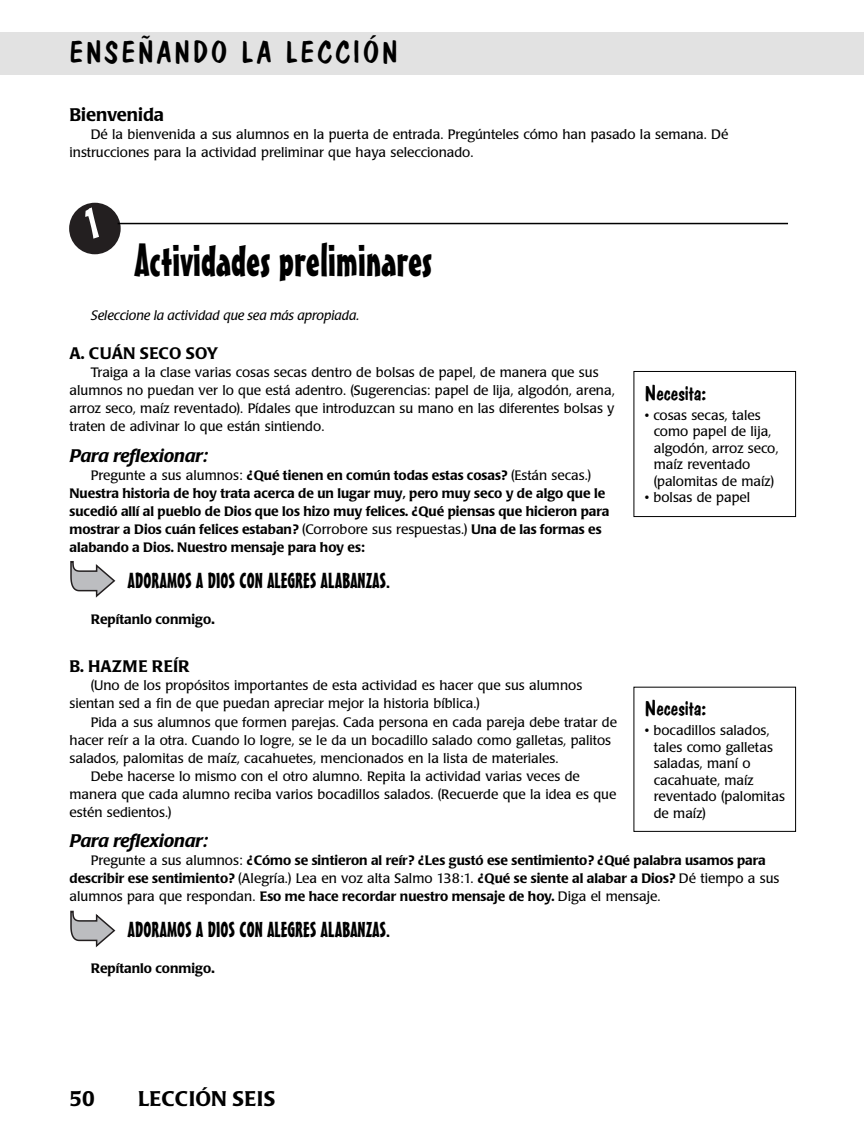
<style>
.page{position:relative;width:864px;height:1148px;background:#fff}
.page>*{position:absolute;margin:0;border:0;box-sizing:border-box;transform-origin:0 0}
.t1{font:45px "Mister Earl BT";color:#000}
.t2{font:30px "Dom Casual D";letter-spacing:.1em;color:#000}
.t3{font:21px "Mister Earl BT";color:#000}
.t4{font:21px "Dom Casual D";color:#000;scale:1.05 1}
.t5{font:500 21px "Poppl Laudatio";letter-spacing:.01em;color:#000}
.t6{font:italic 500 18px "Poppl Laudatio";color:#000}
.t7{font:500 18px "Poppl Laudatio";color:#000}
.t8{font:500 16.5px "Poppl Laudatio";color:#000}
.t9{font:13.5px/16.5px "Poppl Laudatio";color:#000}
.t10{font:500 13.5px/18px "Poppl Laudatio";color:#000}
.t11{font:italic 13.5px "Poppl Laudatio";color:#000}
.s1{font-weight:400}
.s2{font-family:"Mister Earl BT";font-weight:400;font-size:21px}
</style>
<div class="page">
<hr style="left:118px;top:223px;width:670px;height:1px;background:#000">
<div style="left:0;top:32px;width:864px;height:42px;background:#e2e2e2"></div>
<div style="left:634px;top:371px;width:162px;height:146px;border:1px solid #000"></div>
<svg style="left:70px;top:561px;width:45px;height:36px"></svg>
<svg style="left:70px;top:910px;width:45px;height:37px"></svg>
<svg style="left:69px;top:203px;width:52px;height:51px"></svg>
<h2 class="t2" style="left:70px;top:34px;width:330px">ENSEÑANDO LA LECCIÓN</h2>
<h3 class="t7" style="left:70px;top:108px;width:96px">Bienvenida</h3>
<p class="t9" style="left:70px;top:127px;width:660px;line-height:18px;text-indent:21px">Dé la bienvenida a sus alumnos en la puerta de entrada. Pregúnteles cómo han pasado la semana. Dé instrucciones para la actividad preliminar que haya seleccionado.</p>
<h1 class="t1" style="left:135px;top:244px;width:299px">Actividades preliminares</h1>
<p class="t11" style="left:91px;top:310px;width:270px">Seleccione la actividad que sea más apropiada.</p>
<p class="t8" style="left:70px;top:346px;width:150px">A. CUÁN SECO SOY</p>
<p class="t9" style="left:70px;top:364px;width:547px;line-height:18px;text-indent:21px">Traiga a la clase varias cosas secas dentro de bolsas de papel, de manera que sus alumnos no puedan ver lo que está adentro. (Sugerencias: papel de lija, algodón, arena, arroz seco, maíz reventado). Pídales que introduzcan su mano en las diferentes bolsas y traten de adivinar lo que están sintiendo.</p>
<h3 class="t6" style="left:70px;top:448px;width:140px">Para reflexionar:</h3>
<p class="t10" style="left:70px;top:467px;width:541px;text-indent:21px"><span class="s1">Pregunte a sus alumnos:</span> ¿Qué tienen en común todas estas cosas? <span class="s1">(Están secas.)<br></span>Nuestra historia de hoy trata acerca de un lugar muy, pero muy seco y de algo que le sucedió allí al pueblo de Dios que los hizo muy felices. ¿Qué piensas que hicieron para mostrar a Dios cuán felices estaban? <span class="s1">(Corrobore sus respuestas.)</span> Una de las formas es alabando a Dios. Nuestro mensaje para hoy es:</p>
<h3 class="t3" style="left:128px;top:572px;width:264px">ADORAMOS A DIOS CON ALEGRES ALABANZAS.</h3>
<p class="t10" style="left:91px;top:611px;width:126px">Repítanlo conmigo<span class="s2">.</span></p>
<p class="t8" style="left:70px;top:660px;width:122px">B. HAZME REÍR</p>
<p class="t9" style="left:70px;top:678px;width:514px;line-height:18px;text-indent:21px">(Uno de los propósitos importantes de esta actividad es hacer que sus alumnos sientan sed a fin de que puedan apreciar mejor la historia bíblica.)</p>
<p class="t9" style="left:91px;top:715px;width:528px">Pida a sus alumnos que formen parejas. Cada persona en cada pareja debe tratar de</p>
<p class="t9" style="left:70px;top:733px;width:543px">hacer reír a la otra. Cuando lo logre, se le da un bocadillo salado como galletas, palitos</p>
<p class="t9" style="left:70px;top:751px;width:490px">salados, palomitas de maíz, cacahuetes, mencionados en la lista de materiales.</p>
<p class="t9" style="left:91px;top:769px;width:491px">Debe hacerse lo mismo con el otro alumno. Repita la actividad varias veces de</p>
<p class="t9" style="left:70px;top:787px;width:548px">manera que cada alumno reciba varios bocadillos salados. (Recuerde que la idea es que</p>
<p class="t9" style="left:70px;top:805px;width:103px">estén sedientos.)</p>
<h3 class="t6" style="left:70px;top:834px;width:140px">Para reflexionar:</h3>
<p class="t10" style="left:70px;top:853px;width:711px;text-indent:21px"><span class="s1">Pregunte a sus alumnos:</span> ¿Cómo se sintieron al reír? ¿Les gustó ese sentimiento? ¿Qué palabra usamos para describir ese sentimiento? <span class="s1">(Alegría.) Lea en voz alta Salmo 138:1.</span> ¿Qué se siente al alabar a Dios? <span class="s1">Dé tiempo a sus alumnos para que respondan.</span> Eso me hace recordar nuestro mensaje de hoy. <span class="s1">Diga el mensaje.</span></p>
<h3 class="t3" style="left:128px;top:922px;width:264px">ADORAMOS A DIOS CON ALEGRES ALABANZAS.</h3>
<p class="t10" style="left:91px;top:961px;width:126px">Repítanlo conmigo<span class="s2">.</span></p>
<h3 class="t4" style="left:645px;top:380px;width:60px">Necesita:</h3>
<p class="t9" style="left:654px;top:408px;width:126px;text-indent:-9px">• cosas secas, tales como papel de lija, algodón, arroz seco, maíz reventado (palomitas de maíz)</p>
<p class="t9" style="left:645px;top:490px;width:107px">• bolsas de papel</p>
<h3 class="t4" style="left:645px;top:696px;width:60px">Necesita:</h3>
<p class="t9" style="left:654px;top:723px;width:133px;text-indent:-9px">• bocadillos salados, tales como galletas saladas, maní o cacahuate, maíz reventado (palomitas de maíz)</p>
<h3 class="t5" style="left:70px;top:1090px;width:27px">50</h3>
<h3 class="t5" style="left:138px;top:1090px;width:139px">LECCIÓN SEIS</h3>
</div>
